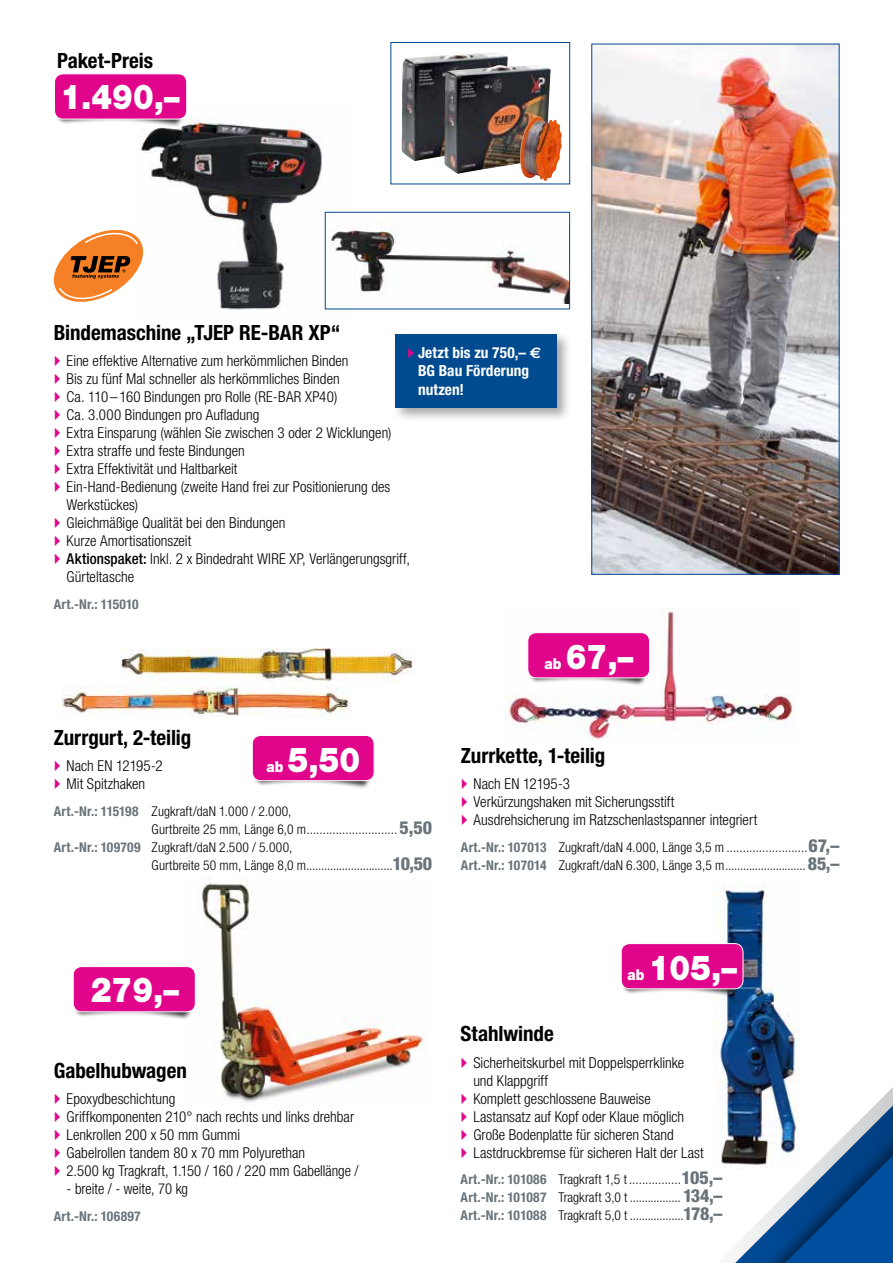
<style>
.page{position:relative;width:893px;height:1263px;background:#fff}
.page>*{position:absolute;margin:0;border:0;box-sizing:border-box;transform-origin:0 0}
.t1{font:900 34.5px "Helvetica Neue AFF 95";color:#fff;scale:.9 1}
.t2{font:21px "Helvetica Neue Cnd AFF 77 Bd Cn";letter-spacing:-.005em;color:#000}
.t3{font:18px "Helvetica Neue Cnd AFF 87 Hv Cn";letter-spacing:-.015em;color:#69747a}
.t4{font:15.3px/18.5px "Helvetica Neue Cnd AFF 77 Bd Cn";letter-spacing:.005em;color:#fff}
.t5{font:15px/18px "Helvetica Neue Cnd AFF 47 Lt Cn";color:#000}
.t6{font:900 15px "Helvetica Neue AFF 95";color:#fff;scale:.9 1}
.t7{font:13.5px/18px "Helvetica Neue Cnd AFF 47 Lt Cn";letter-spacing:.005em;color:#000}
.t8{font:13.5px "Helvetica Neue Cnd AFF 77 Bd Cn";letter-spacing:.02em;color:#69747a}
.s1{font-family:"Helvetica Neue Cnd AFF 67 Med Cond"}
.s2{font-family:"Euro Sans";font-weight:700}
.s3{font-family:"Helvetica Neue Cnd AFF 77 Bd Cn";color:#69747a}
.s4{font-family:"Helvetica Neue Cnd AFF 47 Lt Cn";color:#000}
</style>
<div class="page">
<svg style="left:735px;top:1087px;width:158px;height:176px"></svg>
<img style="left:140px;top:113px;width:212px;height:197px">
<img style="left:714px;top:884px;width:86px;height:284px">
<div style="left:622px;top:949px;width:119px;height:48px;background:#000;opacity:.8"></div>
<div style="left:621px;top:943px;width:122px;height:46px;background:#e1058c;border-radius:9px"></div>
<div style="left:621px;top:943px;width:122px;height:46px;border:1px solid #fff;border-radius:9px"></div>
<img style="left:193px;top:878px;width:231px;height:225px">
<div style="left:74px;top:972px;width:119px;height:48px;background:#000;opacity:.8"></div>
<div style="left:73px;top:966px;width:122px;height:46px;background:#e1058c;border-radius:9px"></div>
<div style="left:73px;top:966px;width:123px;height:46px;border:1px solid #fff;border-radius:9px"></div>
<img style="left:594px;top:46px;width:243px;height:526px">
<svg style="left:54px;top:230px;width:89px;height:72px"></svg>
<div style="left:391px;top:42px;width:179px;height:142px;border:1px solid #004a8f"></div>
<img style="left:402px;top:53px;width:106px;height:108px">
<img style="left:444px;top:65px;width:107px;height:109px">
<img style="left:520px;top:117px;width:17px;height:57px">
<div style="left:56px;top:79px;width:128px;height:48px;background:#000;opacity:.8"></div>
<div style="left:55px;top:74px;width:132px;height:45px;background:#e1058c;border-radius:9px"></div>
<div style="left:54px;top:73px;width:133px;height:46px;border:1px solid #fff;border-radius:9px"></div>
<img style="left:327px;top:218px;width:241px;height:85px">
<div style="left:325px;top:212px;width:245px;height:97px;border:1px solid #004a8f"></div>
<img style="left:505px;top:609px;width:290px;height:130px">
<img style="left:122px;top:648px;width:290px;height:34px">
<img style="left:62px;top:686px;width:290px;height:30px">
<div style="left:253px;top:741px;width:119px;height:48px;background:#000;opacity:.8"></div>
<div style="left:252px;top:735px;width:122px;height:46px;background:#e1058c;border-radius:9px"></div>
<div style="left:252px;top:735px;width:122px;height:46px;border:1px solid #fff;border-radius:9px"></div>
<div style="left:529px;top:638px;width:119px;height:48px;background:#000;opacity:.8"></div>
<div style="left:528px;top:633px;width:122px;height:45px;background:#e1058c;border-radius:9px"></div>
<div style="left:527px;top:632px;width:123px;height:46px;border:1px solid #fff;border-radius:9px"></div>
<div style="left:392px;top:331px;width:180px;height:91px;background:#000;opacity:.35"></div>
<div style="left:395px;top:334px;width:161px;height:73px;background:#004a8f"></div>
<svg style="left:408px;top:348px;width:6px;height:10px"></svg>
<h2 class="t2" style="left:57px;top:48px;width:98px">Paket-Preis</h2>
<h1 class="t1" style="left:60px;top:76px;width:134px">1.490,–</h1>
<h2 class="t2" style="left:54px;top:320px;width:288px">Bindemaschine „TJEP RE-BAR XP“</h2>
<p class="t5" style="left:67px;top:352px;width:345px">Eine effektive Alternative zum herkömmlichen Binden<br>Bis zu fünf Mal schneller als herkömmliches Binden<br>Ca. 110–160 Bindungen pro Rolle (RE-BAR XP40)<br>Ca. 3.000 Bindungen pro Aufladung<br>Extra Einsparung (wählen Sie zwischen 3 oder 2 Wicklungen)<br>Extra straffe und feste Bindungen<br>Extra Effektivität und Haltbarkeit<br>Ein-Hand-Bedienung (zweite Hand frei zur Positionierung des Werkstückes)<br>Gleichmäßige Qualität bei den Bindungen<br>Kurze Amortisationszeit<br><span class="s1">Aktionspaket:</span> Inkl. 2 x Bindedraht WIRE XP, Verlängerungsgriff, Gürteltasche</p>
<p class="t8" style="left:54px;top:596px;width:86px">Art.-Nr.: 115010</p>
<p class="t4" style="left:418px;top:343px;width:125px">Jetzt bis zu 750,– <span class="s2">E<br></span>BG Bau Förderung nutzen!</p>
<h1 class="t1" style="left:566px;top:636px;width:76px">67,–</h1>
<p class="t6" style="left:544px;top:654px;width:20px">ab</p>
<h2 class="t2" style="left:54px;top:724px;width:139px">Zurrgurt, 2-teilig</h2>
<p class="t5" style="left:67px;top:757px;width:98px">Nach EN 12195-2<br>Mit Spitzhaken</p>
<p class="t7" style="left:152px;top:802px;width:156px;text-indent:-98px"><span class="s3">Art.-Nr.: 115198</span> Zugkraft/daN 1.000 / 2.000,<br>Gurtbreite 25 mm, Länge 6,0 m</p>
<h1 class="t1" style="left:288px;top:739px;width:82px">5,50</h1>
<p class="t6" style="left:266px;top:757px;width:20px">ab</p>
<p class="t7" style="left:152px;top:838px;width:156px;text-indent:-98px"><span class="s3">Art.-Nr.: 109709</span> Zugkraft/daN 2.500 / 5.000,<br>Gurtbreite 50 mm, Länge 8,0 m</p>
<h1 class="t1" style="left:91px;top:969px;width:99px">279,–</h1>
<h2 class="t2" style="left:54px;top:1057px;width:135px">Gabelhubwagen</h2>
<p class="t5" style="left:67px;top:1089px;width:294px">Epoxydbeschichtung<br>Griffkomponenten 210° nach rechts und links drehbar Lenkrollen 200 x 50 mm Gummi<br>Gabelrollen tandem 80 x 70 mm Polyurethan<br>2.500 kg Tragkraft, 1.150 / 160 / 220 mm Gabellänge /</p>
<p class="t5" style="left:67px;top:1179px;width:123px">- breite / - weite, 70 kg</p>
<p class="t8" style="left:54px;top:1207px;width:88px">Art.-Nr.: 106897</p>
<p class="t3" style="left:400px;top:816px;width:34px">5,50</p>
<p class="t3" style="left:393px;top:852px;width:41px">10,50</p>
<h2 class="t2" style="left:461px;top:742px;width:146px">Zurrkette, 1-teilig</h2>
<p class="t5" style="left:474px;top:775px;width:285px">Nach EN 12195-3<br>Verkürzungshaken mit Sicherungsstift<br>Ausdrehsicherung im Ratzschenlastspanner integriert</p>
<p class="t7" style="left:461px;top:838px;width:265px"><span class="s3">Art.-Nr.: 107013</span> Zugkraft/daN 4.000, Länge 3,5 m</p>
<p class="t3" style="left:808px;top:834px;width:33px">67,–</p>
<p class="t7" style="left:461px;top:856px;width:265px"><span class="s3">Art.-Nr.: 107014</span> Zugkraft/daN 6.300, Länge 3,5 m</p>
<p class="t3" style="left:808px;top:852px;width:33px">85,–</p>
<p class="t6" style="left:628px;top:965px;width:20px">ab</p>
<h1 class="t1" style="left:649px;top:947px;width:99px">105,–</h1>
<h2 class="t2" style="left:461px;top:1021px;width:95px">Stahlwinde</h2>
<p class="t5" style="left:473px;top:1053px;width:232px">Sicherheitskurbel mit Doppelsperrklinke und Klappgriff<br>Komplett geschlossene Bauweise Lastansatz auf Kopf oder Klaue möglich Große Bodenplatte für sicheren Stand Lastdruckbremse für sicheren Halt der Last</p>
<p class="t8" style="left:461px;top:1171px;width:168px">Art.-Nr.: 101086 <span class="s4">Tragkraft 1,5 t</span></p>
<p class="t3" style="left:682px;top:1166px;width:42px">105,–</p>
<p class="t8" style="left:461px;top:1189px;width:168px">Art.-Nr.: 101087 <span class="s4">Tragkraft 3,0 t</span></p>
<p class="t3" style="left:683px;top:1184px;width:41px">134,–</p>
<p class="t8" style="left:461px;top:1207px;width:168px">Art.-Nr.: 101088 <span class="s4">Tragkraft 5,0 t</span></p>
<p class="t3" style="left:683px;top:1202px;width:41px">178,–</p>
</div>
